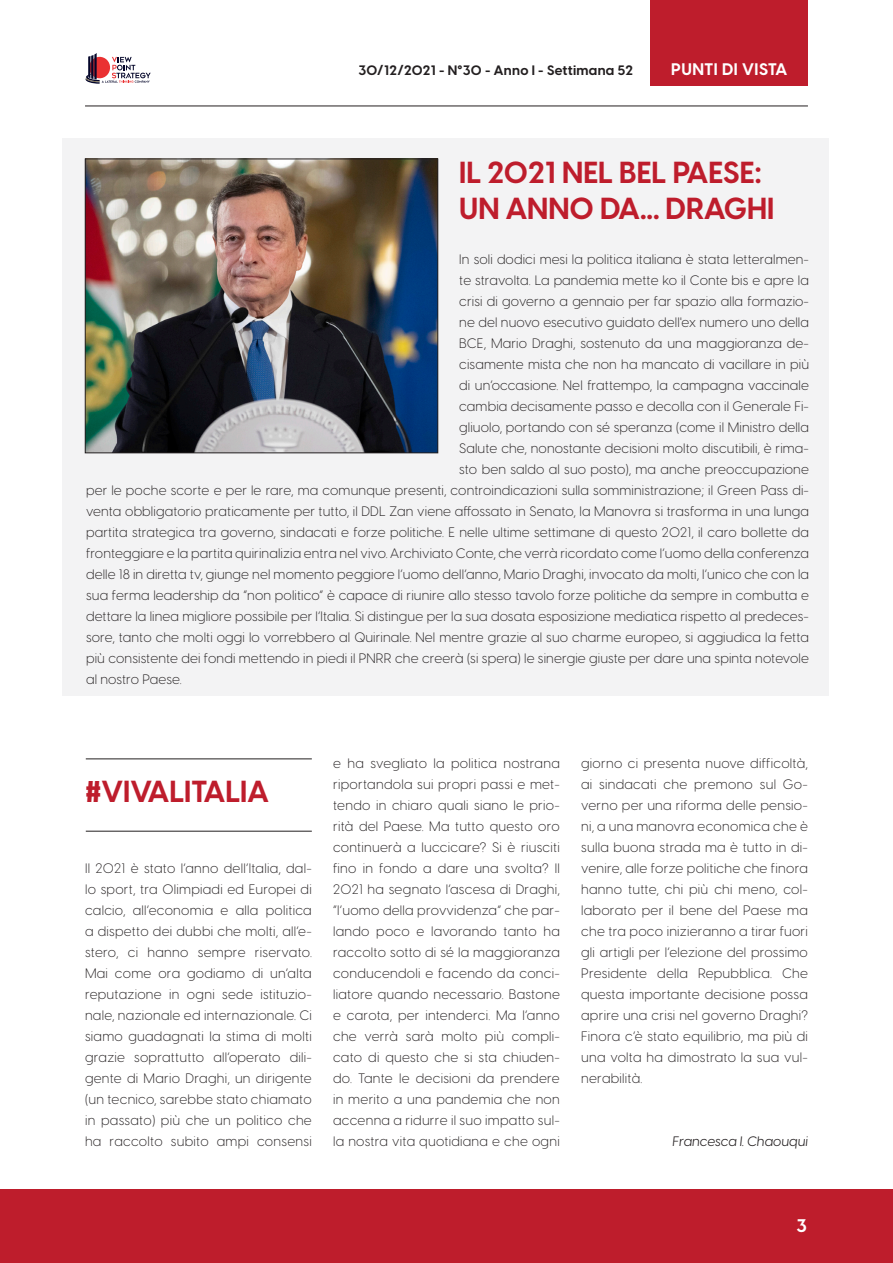
<style>
.page{position:relative;width:893px;height:1263px;background:#fff}
.page>*{position:absolute;margin:0;border:0;box-sizing:border-box;transform-origin:0 0}
.titolo{font:700 30px "Visby CF";color:#be1d2c}
.t1{font:700 18px "Visby CF";color:#fff}
.t2{font:700 16.5px "Visby CF";letter-spacing:.03em;color:#fff}
.testo{font:300 13.5px/21px "Visby CF";letter-spacing:.01em;color:#231f20;text-align:justify}
.t3{font:700 13.5px "Visby CF";letter-spacing:.02em;color:#231f20}
.testo-2{font:italic 13.5px "Visby CF";color:#231f20}
</style>
<div class="page">
<div style="left:0;top:1189px;width:893px;height:74px;background:#be1d2c"></div>
<svg style="left:86px;top:53px;width:65px;height:31px"></svg>
<hr style="left:85px;top:106px;width:723px;height:1px;background:#231f20">
<div style="left:651px;top:0;width:157px;height:85px;background:#be1d2c"></div>
<div style="left:62px;top:138px;width:767px;height:558px;background:#f3f3f4"></div>
<img style="left:87px;top:161px;width:349px;height:290px">
<div style="left:85px;top:159px;width:353px;height:294px;border:1px solid #231f20"></div>
<hr style="left:86px;top:759px;width:226px;height:1px;background:#231f20">
<hr style="left:86px;top:831px;width:226px;height:1px;background:#231f20">
<p class="t3" style="left:358px;top:62px;width:276px">30/12/2021 - N°30 - Anno I - Settimana 52</p>
<p class="t2" style="left:671px;top:58px;width:118px">PUNTI DI VISTA</p>
<p class="titolo" style="left:459px;top:153px;width:304px">IL 2021 NEL BEL PAESE:</p>
<p class="titolo" style="left:459px;top:189px;width:317px">UN ANNO DA... DRAGHI</p>
<p class="testo" style="left:459px;top:249px;width:351px">In soli dodici mesi la politica italiana è stata letteralmen-</p>
<p class="testo" style="left:459px;top:270px;width:351px">te stravolta. La pandemia mette ko il Conte bis e apre la</p>
<p class="testo" style="left:459px;top:291px;width:351px">crisi di governo a gennaio per far spazio alla formazio-</p>
<p class="testo" style="left:459px;top:312px;width:351px">ne del nuovo esecutivo guidato dell'ex numero uno della</p>
<p class="testo" style="left:459px;top:333px;width:351px">BCE, Mario Draghi, sostenuto da una maggioranza de-</p>
<p class="testo" style="left:459px;top:354px;width:351px">cisamente mista che non ha mancato di vacillare in più</p>
<p class="testo" style="left:459px;top:375px;width:351px">di un’occasione. Nel frattempo, la campagna vaccinale</p>
<p class="testo" style="left:459px;top:396px;width:351px">cambia decisamente passo e decolla con il Generale Fi-</p>
<p class="testo" style="left:459px;top:417px;width:351px">gliuolo, portando con sé speranza (come il Ministro della</p>
<p class="testo" style="left:459px;top:438px;width:351px">Salute che, nonostante decisioni molto discutibili, è rima-</p>
<p class="testo" style="left:459px;top:459px;width:351px">sto ben saldo al suo posto), ma anche preoccupazione</p>
<p class="testo" style="left:86px;top:480px;width:724px">per le poche scorte e per le rare, ma comunque presenti, controindicazioni sulla somministrazione; il Green Pass di-</p>
<p class="testo" style="left:86px;top:501px;width:724px">venta obbligatorio praticamente per tutto, il DDL Zan viene affossato in Senato, la Manovra si trasforma in una lunga</p>
<p class="testo" style="left:86px;top:522px;width:724px">partita strategica tra governo, sindacati e forze politiche. E nelle ultime settimane di questo 2021, il caro bollette da</p>
<p class="testo" style="left:86px;top:543px;width:724px">fronteggiare e la partita quirinalizia entra nel vivo. Archiviato Conte, che verrà ricordato come l’uomo della conferenza</p>
<p class="testo" style="left:86px;top:564px;width:724px">delle 18 in diretta tv, giunge nel momento peggiore l’uomo dell’anno, Mario Draghi, invocato da molti, l’unico che con la</p>
<p class="testo" style="left:86px;top:585px;width:724px">sua ferma leadership da “non politico” è capace di riunire allo stesso tavolo forze politiche da sempre in combutta e</p>
<p class="testo" style="left:86px;top:606px;width:724px">dettare la linea migliore possibile per l’Italia. Si distingue per la sua dosata esposizione mediatica rispetto al predeces-</p>
<p class="testo" style="left:86px;top:627px;width:724px">sore, tanto che molti oggi lo vorrebbero al Quirinale. Nel mentre grazie al suo charme europeo, si aggiudica la fetta</p>
<p class="testo" style="left:86px;top:648px;width:724px">più consistente dei fondi mettendo in piedi il PNRR che creerà (si spera) le sinergie giuste per dare una spinta notevole</p>
<p class="testo" style="left:86px;top:669px;width:97px">al nostro Paese.</p>
<p class="titolo" style="left:85px;top:772px;width:185px">#VIVALITALIA</p>
<p class="testo" style="left:85px;top:858px;width:228px">Il 2021 è stato l’anno dell’Italia, dal&shy;lo sport, tra Olimpiadi ed Europei di calcio, all’economia e alla politica a dispetto dei dubbi che molti, all’e&shy;stero, ci hanno sempre riservato.<br>Mai come ora godiamo di un’alta reputazione in ogni sede istituzio&shy;nale, nazionale ed internazionale. Ci siamo guadagnati la stima di molti grazie soprattutto all’operato dili&shy;gente di Mario Draghi, un dirigente (un tecnico, sarebbe stato chiamato in passato) più che un politico che ha raccolto subito ampi consensi</p>
<p class="testo" style="left:333px;top:753px;width:228px">e ha svegliato la politica nostrana riportandola sui propri passi e met&shy;tendo in chiaro quali siano le prio&shy;rità del Paese. Ma tutto questo oro continuerà a luccicare? Si è riusciti fino in fondo a dare una svolta? Il 2021 ha segnato l’ascesa di Draghi, “l’uomo della provvidenza” che par&shy;lando poco e lavorando tanto ha raccolto sotto di sé la maggioranza conducendoli e facendo da conci&shy;liatore quando necessario. Bastone e carota, per intenderci. Ma l’anno che verrà sarà molto più compli&shy;cato di questo che si sta chiuden&shy;do. Tante le decisioni da prendere in merito a una pandemia che non accenna a ridurre il suo impatto sul&shy;la nostra vita quotidiana e che ogni</p>
<p class="testo" style="left:581px;top:753px;width:228px">giorno ci presenta nuove difficoltà, ai sindacati che premono sul Go&shy;verno per una riforma delle pensio&shy;ni, a una manovra economica che è sulla buona strada ma è tutto in di&shy;venire, alle forze politiche che finora hanno tutte, chi più chi meno, col&shy;laborato per il bene del Paese ma che tra poco inizieranno a tirar fuori gli artigli per l’elezione del prossimo Presidente della Repubblica. Che questa importante decisione possa aprire una crisi nel governo Draghi?<br>Finora c’è stato equilibrio, ma più di una volta ha dimostrato la sua vul&shy;nerabilità.</p>
<p class="testo-2" style="left:672px;top:1133px;width:137px">Francesca I. Chaouqui</p>
<h2 class="t1" style="left:796px;top:1214px;width:12px">3</h2>
</div>
